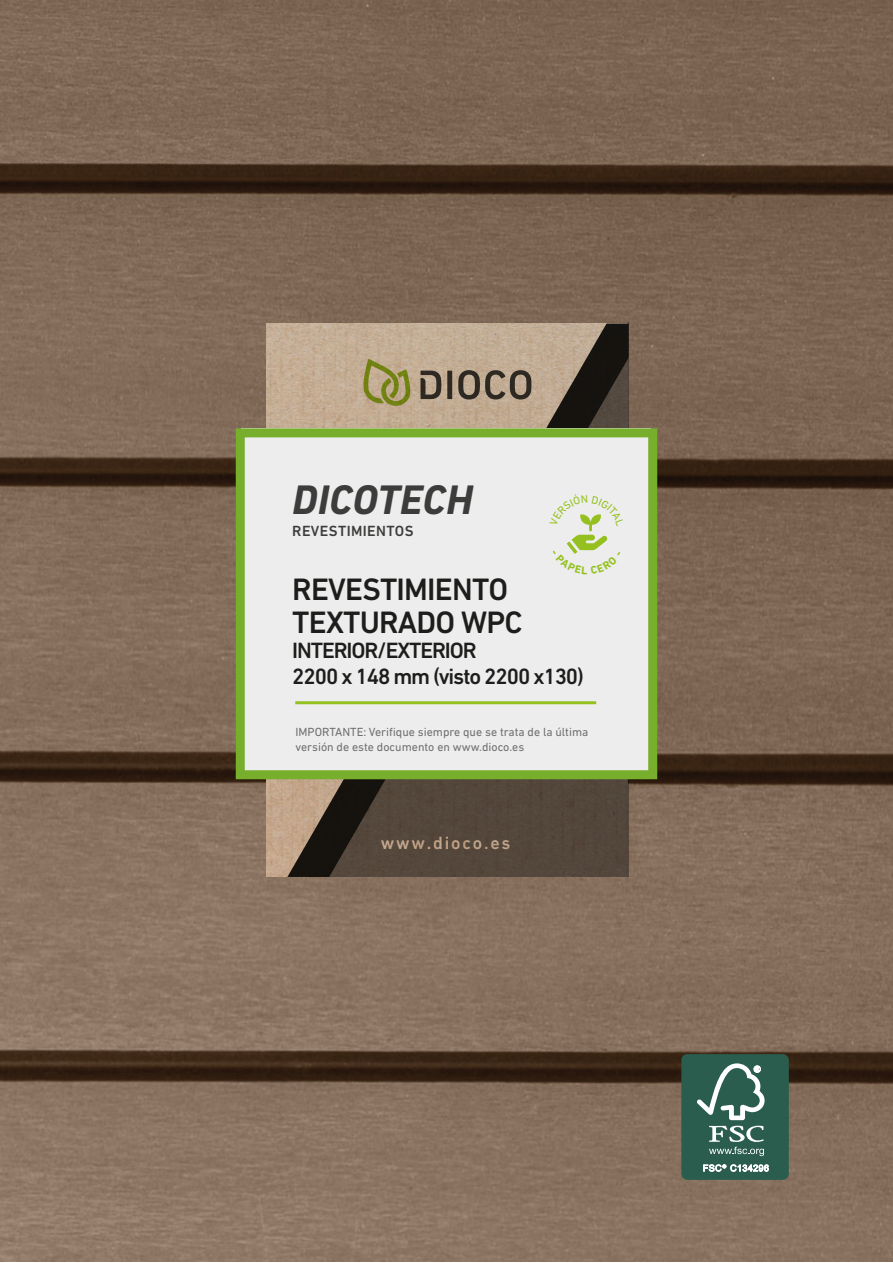
<style>
.page{position:relative;width:893px;height:1263px;background:#fff}
.page>*{position:absolute;margin:0;border:0;box-sizing:border-box;transform-origin:0 0}
.t1{font:italic 700 42px "DIN Next LT Pro";color:#3c3c3b}
.t2{font:500 31.5px/33px "DIN Next LT Pro";letter-spacing:-.025em;color:#1d1d1b}
.t3{font:500 22.5px/25.5px "DIN Next LT Pro";letter-spacing:-.05em;color:#1d1d1b}
.t4{font:500 18px "DIN Next LT Pro";letter-spacing:.1em;color:#fff}
.t5{font:500 15px "DIN Next LT Pro";letter-spacing:.025em;color:#3c3c3b}
.t6{font:12px/14.4px "DIN Next LT Pro";color:#706f6f}
</style>
<div class="page">
<img style="left:0;top:0;width:893px;height:1261px">
<svg style="left:253px;top:324px;width:376px;height:553px"></svg>
<svg style="left:236px;top:428px;width:421px;height:351px;fill:#ededed"></svg>
<div style="left:447px;top:371px;width:5px;height:28px;background:#2e2922"></div>
<svg style="left:458px;top:370px;width:73px;height:29px"></svg>
<svg style="left:363px;top:359px;width:49px;height:47px"></svg>
<svg style="left:421px;top:371px;width:20px;height:28px"></svg>
<div style="left:682px;top:1055px;width:106px;height:124px;background:#2a5d4e;border-radius:5px"></div>
<div style="left:681px;top:1054px;width:108px;height:126px;border:1px solid #2a5d4e;border-radius:5px"></div>
<svg style="left:709px;top:1126px;width:55px;height:30px"></svg>
<svg style="left:697px;top:1063px;width:68px;height:57px"></svg>
<svg style="left:703px;top:1164px;width:66px;height:8px"></svg>
<hr style="left:295px;top:701px;width:301px;height:3px;background:#94c11f">
<svg style="left:550px;top:494px;width:74px;height:81px"></svg>
<h1 class="t1" style="left:292px;top:475px;width:182px">DICOTECH</h1>
<p class="t5" style="left:292px;top:523px;width:123px">REVESTIMIENTOS</p>
<h2 class="t2" style="left:292px;top:571px;width:232px">REVESTIMIENTO<br>TEXTURADO WPC</h2>
<h3 class="t3" style="left:292px;top:637px;width:293px">INTERIOR/EXTERIOR<br>2200 x 148 mm (visto 2200 x130)</h3>
<p class="t6" style="left:295px;top:725px;width:294px">IMPORTANTE: Verifique siempre que se trata de la última versión de este documento en www.dioco.es</p>
<h3 class="t4" style="left:381px;top:833px;width:131px">www.dioco.es</h3>
</div>
